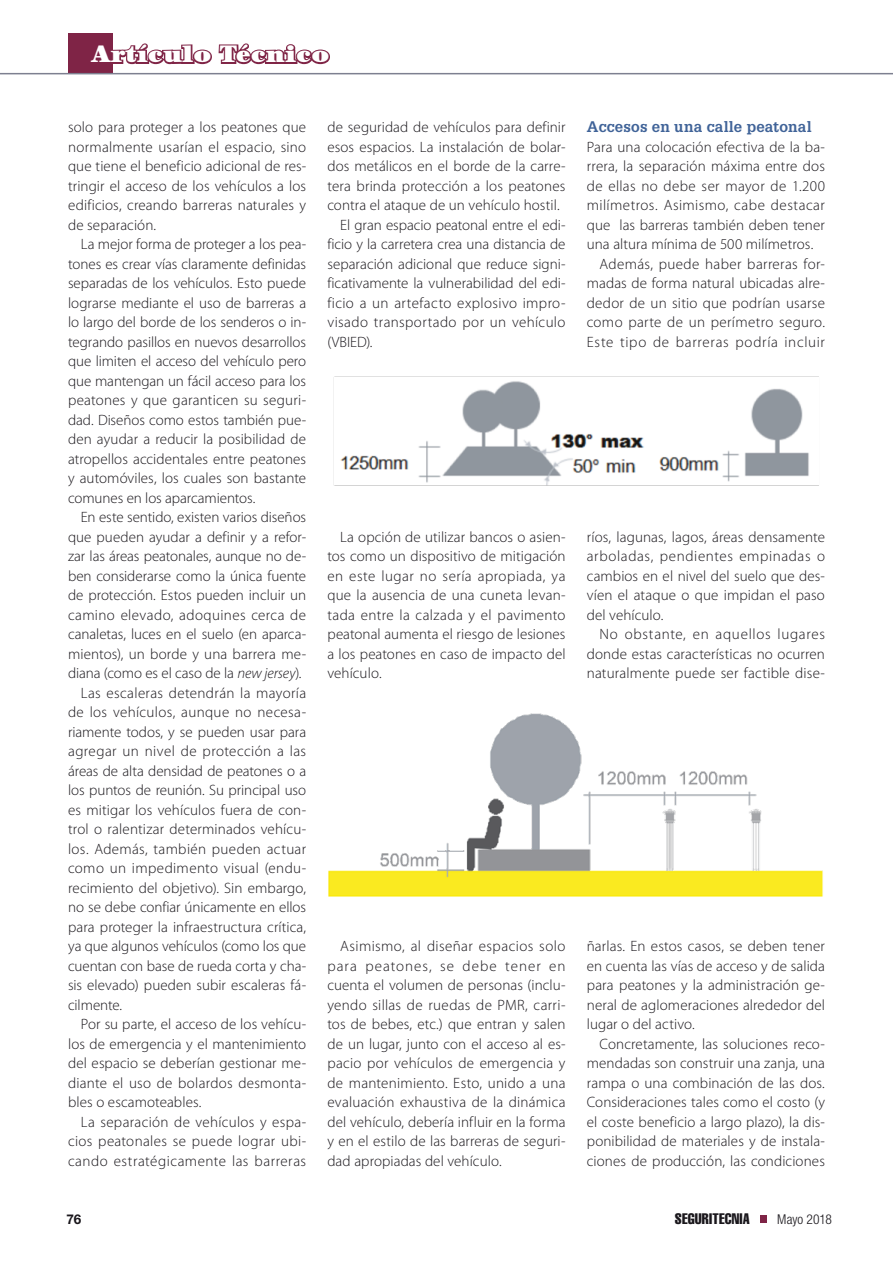
<style>
.page{position:relative;width:893px;height:1263px;background:#fff}
.page>*{position:absolute;margin:0;border:0;box-sizing:border-box;transform-origin:0 0}
.t1{font:900 24px "Century Std";letter-spacing:.02em;color:#fff}
.t2{font:300 15px/19.5px "Myriad Pro";letter-spacing:.005em;color:#1a171c;text-align:justify}
.t3{font:300 15px "Myriad Pro";letter-spacing:.025em;color:#1a171c}
.t4{font:300 15px "Myriad Pro";letter-spacing:.03em;color:#1a171c}
.t5{font:300 15px "Myriad Pro";letter-spacing:.045em;color:#1a171c}
.t6{font:300 15px "Myriad Pro";letter-spacing:.04em;color:#1a171c}
.t7{font:700 15px "Glypha LT Std";letter-spacing:.015em;color:#406398}
.t8{font:15px "Helvetica LT Std Comp";letter-spacing:.01em;color:#1a171c}
.t9{font:300 condensed 13.5px "Helvetica Neue LT Std";color:#1a171c}
.t10{font:700 13.5px "Helvetica Neue LT Std";color:#1a171c}
.s1{font-style:italic}
</style>
<div class="page">
<div style="left:760px;top:1215px;width:7px;height:7px;background:#7f2446"></div>
<div style="left:68px;top:33px;width:44px;height:41px;background:#7f2446"></div>
<svg style="left:112px;top:34px;width:218px;height:32px"></svg>
<hr style="left:0;top:73px;width:893px;height:1px;background:#7d8090">
<img style="left:333px;top:376px;width:486px;height:110px">
<img style="left:328px;top:713px;width:495px;height:184px">
<h1 class="t1" style="left:92px;top:40px;width:239px">Artículo Técnico</h1>
<p class="t2" style="left:68px;top:117px;width:240px">solo para proteger a los peatones que</p>
<p class="t2" style="left:68px;top:137px;width:240px">normalmente usarían el espacio, sino</p>
<p class="t2" style="left:68px;top:156px;width:240px">que tiene el beneficio adicional de res-</p>
<p class="t2" style="left:68px;top:176px;width:240px">tringir el acceso de los vehículos a los</p>
<p class="t2" style="left:68px;top:195px;width:240px">edificios, creando barreras naturales y</p>
<p class="t2" style="left:68px;top:215px;width:90px">de separación.</p>
<p class="t2" style="left:81px;top:234px;width:227px">La mejor forma de proteger a los pea-</p>
<p class="t2" style="left:68px;top:254px;width:240px">tones es crear vías claramente definidas</p>
<p class="t2" style="left:68px;top:273px;width:240px">separadas de los vehículos. Esto puede</p>
<p class="t2" style="left:68px;top:293px;width:240px">lograrse mediante el uso de barreras a</p>
<p class="t2" style="left:68px;top:312px;width:240px">lo largo del borde de los senderos o in-</p>
<p class="t2" style="left:68px;top:332px;width:240px">tegrando pasillos en nuevos desarrollos</p>
<p class="t2" style="left:68px;top:351px;width:240px">que limiten el acceso del vehículo pero</p>
<p class="t2" style="left:68px;top:371px;width:240px">que mantengan un fácil acceso para los</p>
<p class="t2" style="left:68px;top:390px;width:240px">peatones y que garanticen su seguri-</p>
<p class="t2" style="left:68px;top:410px;width:240px">dad. Diseños como estos también pue-</p>
<p class="t2" style="left:68px;top:429px;width:240px">den ayudar a reducir la posibilidad de</p>
<p class="t2" style="left:68px;top:449px;width:240px">atropellos accidentales entre peatones</p>
<p class="t2" style="left:68px;top:468px;width:240px">y automóviles, los cuales son bastante</p>
<p class="t2" style="left:68px;top:488px;width:189px">comunes en los aparcamientos.</p>
<p class="t2" style="left:81px;top:507px;width:227px">En este sentido, existen varios diseños</p>
<p class="t2" style="left:68px;top:527px;width:240px">que pueden ayudar a definir y a refor-</p>
<p class="t2" style="left:68px;top:546px;width:240px">zar las áreas peatonales, aunque no de-</p>
<p class="t2" style="left:68px;top:566px;width:240px">ben considerarse como la única fuente</p>
<p class="t2" style="left:68px;top:585px;width:240px">de protección. Estos pueden incluir un</p>
<p class="t3" style="left:68px;top:605px;width:240px">camino elevado, adoquines cerca de</p>
<p class="t2" style="left:68px;top:624px;width:240px">canaletas, luces en el suelo (en aparca-</p>
<p class="t2" style="left:68px;top:644px;width:240px">mientos), un borde y una barrera me-</p>
<p class="t2" style="left:68px;top:663px;width:235px">diana (como es el caso de la <span class="s1">new jersey</span>).</p>
<p class="t2" style="left:81px;top:683px;width:227px">Las escaleras detendrán la mayoría</p>
<p class="t3" style="left:68px;top:703px;width:240px">de los vehículos, aunque no necesa-</p>
<p class="t2" style="left:68px;top:722px;width:240px">riamente todos, y se pueden usar para</p>
<p class="t3" style="left:68px;top:742px;width:240px">agregar un nivel de protección a las</p>
<p class="t2" style="left:68px;top:761px;width:240px">áreas de alta densidad de peatones o a</p>
<p class="t2" style="left:68px;top:780px;width:240px">los puntos de reunión. Su principal uso</p>
<p class="t2" style="left:68px;top:800px;width:240px">es mitigar los vehículos fuera de con-</p>
<p class="t2" style="left:68px;top:819px;width:240px">trol o ralentizar determinados vehícu-</p>
<p class="t3" style="left:68px;top:839px;width:240px">los. Además, también pueden actuar</p>
<p class="t3" style="left:68px;top:859px;width:240px">como un impedimento visual (endu-</p>
<p class="t2" style="left:68px;top:878px;width:240px">recimiento del objetivo). Sin embargo,</p>
<p class="t2" style="left:68px;top:897px;width:240px">no se debe confiar únicamente en ellos</p>
<p class="t2" style="left:68px;top:917px;width:240px">para proteger la infraestructura crítica,</p>
<p class="t2" style="left:68px;top:936px;width:240px">ya que algunos vehículos (como los que</p>
<p class="t2" style="left:68px;top:956px;width:240px">cuentan con base de rueda corta y cha-</p>
<p class="t2" style="left:68px;top:975px;width:240px">sis elevado) pueden subir escaleras fá-</p>
<p class="t2" style="left:68px;top:995px;width:56px">cilmente.</p>
<p class="t2" style="left:81px;top:1014px;width:227px">Por su parte, el acceso de los vehícu-</p>
<p class="t2" style="left:68px;top:1034px;width:240px">los de emergencia y el mantenimiento</p>
<p class="t2" style="left:68px;top:1053px;width:240px">del espacio se deberían gestionar me-</p>
<p class="t2" style="left:68px;top:1073px;width:240px">diante el uso de bolardos desmonta-</p>
<p class="t2" style="left:68px;top:1092px;width:135px">bles o escamoteables.</p>
<p class="t2" style="left:81px;top:1112px;width:227px">La separación de vehículos y espa-</p>
<p class="t3" style="left:68px;top:1132px;width:240px">cios peatonales se puede lograr ubi-</p>
<p class="t4" style="left:68px;top:1151px;width:240px">cando estratégicamente las barreras</p>
<p class="t2" style="left:327px;top:117px;width:240px">de seguridad de vehículos para definir</p>
<p class="t2" style="left:327px;top:137px;width:240px">esos espacios. La instalación de bolar-</p>
<p class="t2" style="left:327px;top:156px;width:240px">dos metálicos en el borde de la carre-</p>
<p class="t2" style="left:327px;top:176px;width:240px">tera brinda protección a los peatones</p>
<p class="t2" style="left:327px;top:195px;width:234px">contra el ataque de un vehículo hostil.</p>
<p class="t2" style="left:340px;top:215px;width:227px">El gran espacio peatonal entre el edi-</p>
<p class="t2" style="left:327px;top:234px;width:240px">ficio y la carretera crea una distancia de</p>
<p class="t2" style="left:327px;top:254px;width:240px">separación adicional que reduce signi-</p>
<p class="t2" style="left:327px;top:273px;width:240px">ficativamente la vulnerabilidad del edi-</p>
<p class="t3" style="left:327px;top:293px;width:240px">ficio a un artefacto explosivo impro-</p>
<p class="t4" style="left:327px;top:313px;width:240px">visado transportado por un vehículo</p>
<p class="t2" style="left:327px;top:332px;width:47px">(VBIED).</p>
<p class="t2" style="left:327px;top:527px;width:240px;text-indent:13px">La opción de utilizar bancos o asien&shy;tos como un dispositivo de mitigación en este lugar no sería apropiada, ya que la ausencia de una cuneta levan&shy;tada entre la calzada y el pavimento peatonal aumenta el riesgo de lesiones a los peatones en caso de impacto del vehículo.</p>
<p class="t2" style="left:327px;top:936px;width:240px;text-indent:13px">Asimismo, al diseñar espacios solo para peatones, se debe tener en cuenta el volumen de personas (inclu&shy;yendo sillas de ruedas de PMR, carri&shy;tos de bebes, etc.) que entran y salen de un lugar, junto con el acceso al es&shy;pacio por vehículos de emergencia y de mantenimiento. Esto, unido a una evaluación exhaustiva de la dinámica del vehículo, debería influir en la forma y en el estilo de las barreras de seguri&shy;dad apropiadas del vehículo.</p>
<p class="t7" style="left:587px;top:117px;width:226px">Accesos en una calle peatonal</p>
<p class="t2" style="left:587px;top:137px;width:240px">Para una colocación efectiva de la ba-</p>
<p class="t2" style="left:587px;top:156px;width:240px">rrera, la separación máxima entre dos</p>
<p class="t3" style="left:587px;top:176px;width:240px">de ellas no debe ser mayor de 1.200</p>
<p class="t4" style="left:587px;top:196px;width:240px">milímetros. Asimismo, cabe destacar</p>
<p class="t2" style="left:587px;top:215px;width:240px">que las barreras también deben tener</p>
<p class="t2" style="left:587px;top:234px;width:228px">una altura mínima de 500 milímetros.</p>
<p class="t2" style="left:600px;top:254px;width:227px">Además, puede haber barreras for-</p>
<p class="t2" style="left:587px;top:273px;width:240px">madas de forma natural ubicadas alre-</p>
<p class="t2" style="left:587px;top:293px;width:240px">dedor de un sitio que podrían usarse</p>
<p class="t3" style="left:587px;top:313px;width:240px">como parte de un perímetro seguro.</p>
<p class="t5" style="left:587px;top:332px;width:240px">Este tipo de barreras podría incluir</p>
<p class="t2" style="left:587px;top:527px;width:240px">ríos, lagunas, lagos, áreas densamente</p>
<p class="t6" style="left:587px;top:547px;width:240px">arboladas, pendientes empinadas o</p>
<p class="t2" style="left:587px;top:566px;width:240px">cambios en el nivel del suelo que des-</p>
<p class="t2" style="left:587px;top:585px;width:240px">víen el ataque o que impidan el paso</p>
<p class="t2" style="left:587px;top:605px;width:78px">del vehículo.</p>
<p class="t5" style="left:600px;top:625px;width:227px">No obstante, en aquellos lugares</p>
<p class="t2" style="left:587px;top:644px;width:240px">donde estas características no ocurren</p>
<p class="t2" style="left:587px;top:663px;width:240px">naturalmente puede ser factible dise-</p>
<p class="t2" style="left:587px;top:936px;width:240px">ñarlas. En estos casos, se deben tener</p>
<p class="t2" style="left:587px;top:956px;width:240px">en cuenta las vías de acceso y de salida</p>
<p class="t2" style="left:587px;top:975px;width:240px">para peatones y la administración ge-</p>
<p class="t2" style="left:587px;top:995px;width:240px">neral de aglomeraciones alrededor del</p>
<p class="t2" style="left:587px;top:1014px;width:109px">lugar o del activo.</p>
<p class="t2" style="left:600px;top:1034px;width:227px">Concretamente, las soluciones reco-</p>
<p class="t2" style="left:587px;top:1053px;width:240px">mendadas son construir una zanja, una</p>
<p class="t2" style="left:587px;top:1073px;width:240px">rampa o una combinación de las dos.</p>
<p class="t2" style="left:587px;top:1092px;width:240px">Consideraciones tales como el costo (y</p>
<p class="t2" style="left:587px;top:1112px;width:240px">el coste beneficio a largo plazo), la dis-</p>
<p class="t2" style="left:587px;top:1131px;width:240px">ponibilidad de materiales y de instala-</p>
<p class="t2" style="left:587px;top:1151px;width:240px">ciones de producción, las condiciones</p>
<p class="t10" style="left:66px;top:1211px;width:16px">76</p>
<p class="t8" style="left:675px;top:1209px;width:76px">SEGURITECNIA</p>
<p class="t9" style="left:777px;top:1211px;width:56px">Mayo 2018</p>
</div>
